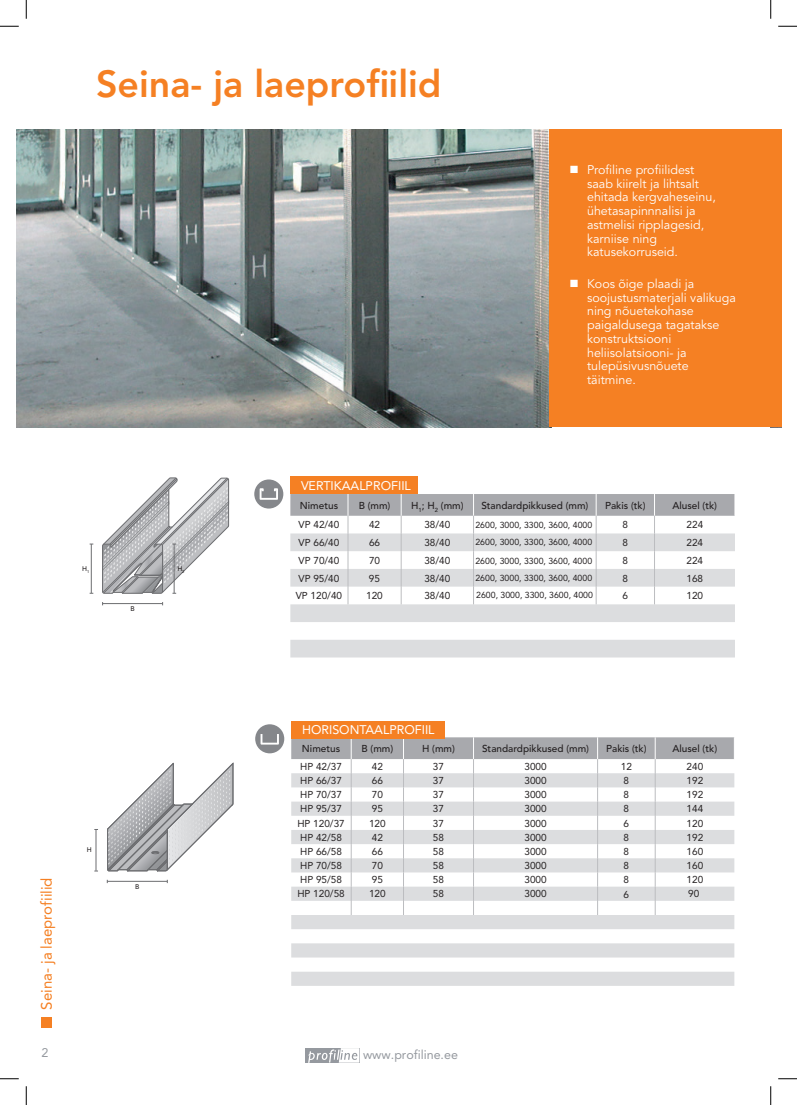
<style>
.page{position:relative;width:797px;height:1105px;background:#fff}
.page>*{position:absolute;margin:0;border:0;box-sizing:border-box;transform-origin:0 0}
.t1{font:800 37.5px "Avenir LT Std";color:#f58023}
.t2{font:15px "Avenir LT Std";color:#f58023}
.t3{font:12.5px/13.8px "Avenir LT Std";color:#fff}
.t4{font:12.5px "Avenir LT Std";color:#fff}
.t5{font:12.5px "Avenir LT Std";color:#95999f}
.t6{font:10px "Avenir LT Std";color:#231f20}
.t7{font:500 10px "Avenir LT Std";color:#231f20}
.t8{font:8.75px "Avenir LT Std";color:#231f20}
.t9{font:500 6.75px "Avenir LT Std";color:#231f20}
</style>
<div class="page">
<div style="left:305px;top:1048px;width:54px;height:15px;background:#95999f"></div>
<svg style="left:308px;top:1048px;width:51px;height:15px"></svg>
<div style="left:41px;top:1017px;width:11px;height:10px;background:#f58023"></div>
<img style="left:16px;top:129px;width:533px;height:298px">
<div style="left:290px;top:476px;width:128px;height:18px;background:#f58023"></div>
<svg style="left:290px;top:604px;width:445px;height:53px;fill:#dcdddf"></svg>
<svg style="left:290px;top:494px;width:445px;height:110px"></svg>
<div style="left:254px;top:479px;width:29px;height:29px;background:#85878b;border-radius:50%"></div>
<svg style="left:260px;top:488px;width:18px;height:12px"></svg>
<hr style="left:91px;top:544px;width:1px;height:49px;background:#6c6d70">
<hr style="left:103px;top:603px;width:59px;height:1px;background:#6c6d70">
<svg style="left:102px;top:478px;width:127px;height:116px"></svg>
<hr style="left:174px;top:544px;width:1px;height:49px;background:#6c6d70">
<svg style="left:291px;top:915px;width:443px;height:71px;fill:#dcdddf"></svg>
<svg style="left:291px;top:737px;width:444px;height:178px"></svg>
<svg style="left:107px;top:763px;width:126px;height:109px"></svg>
<hr style="left:96px;top:829px;width:1px;height:42px;background:#6c6d70">
<hr style="left:107px;top:881px;width:60px;height:1px;background:#6c6d70">
<div style="left:255px;top:724px;width:29px;height:29px;background:#85878b;border-radius:50%"></div>
<svg style="left:260px;top:734px;width:19px;height:11px"></svg>
<div style="left:291px;top:721px;width:153px;height:18px;background:#f58023"></div>
<svg style="left:0;top:25px;width:19px;height:2px"></svg>
<svg style="left:778px;top:25px;width:19px;height:2px"></svg>
<svg style="left:0;top:1078px;width:19px;height:1px"></svg>
<svg style="left:778px;top:1078px;width:19px;height:1px"></svg>
<svg style="left:25px;top:0;width:2px;height:19px"></svg>
<svg style="left:25px;top:1086px;width:2px;height:19px"></svg>
<svg style="left:770px;top:0;width:1px;height:19px"></svg>
<svg style="left:770px;top:1086px;width:1px;height:19px"></svg>
<div style="left:549px;top:129px;width:232px;height:298px;background:#f58023"></div>
<h1 class="t1" style="left:96px;top:62px;width:347px">Seina- ja laeprofiilid</h1>
<p class="t3" style="left:587px;top:163px;width:130px">Profiline profiilidest saab kiirelt ja lihtsalt ehitada kergvaheseinu, ühetasapinnnalisi ja astmelisi ripplagesid, karniise ning katusekorruseid.</p>
<p class="t3" style="left:587px;top:277px;width:150px">Koos õige plaadi ja soojustusmaterjali valikuga ning nõuetekohase paigaldusega tagatakse konstruktsiooni heliisolatsiooni- ja tulepüsivusnõuete täitmine.</p>
<p class="t9" style="left:82px;top:564px;width:9px">H<sub>1</sub></p>
<p class="t9" style="left:177px;top:564px;width:9px">H<sub>2</sub></p>
<p class="t9" style="left:130px;top:605px;width:6px">B</p>
<h2 class="t2" style="left:38px;top:1010px;width:134px;rotate:-90deg">Seina- ja laeprofiilid</h2>
<p class="t9" style="left:87px;top:846px;width:6px">H</p>
<p class="t9" style="left:135px;top:882px;width:6px">B</p>
<p class="t4" style="left:301px;top:478px;width:111px">VERTIKAALPROFIIL</p>
<p class="t7" style="left:300px;top:499px;width:40px">Nimetus</p>
<p class="t7" style="left:359px;top:499px;width:33px">B (mm)</p>
<p class="t7" style="left:411px;top:499px;width:54px">H<sub>1</sub>; H<sub>2</sub> (mm)</p>
<p class="t7" style="left:481px;top:499px;width:108px">Standardpikkused (mm)</p>
<p class="t7" style="left:605px;top:499px;width:42px">Pakis (tk)</p>
<p class="t7" style="left:672px;top:499px;width:46px">Alusel (tk)</p>
<p class="t6" style="left:298px;top:519px;width:42px">VP 42/40</p>
<p class="t6" style="left:369px;top:519px;width:13px">42</p>
<p class="t6" style="left:424px;top:519px;width:27px">38/40</p>
<p class="t8" style="left:475px;top:520px;width:118px">2600, 3000, 3300, 3600, 4000</p>
<p class="t6" style="left:622px;top:519px;width:7px">8</p>
<p class="t6" style="left:686px;top:519px;width:18px">224</p>
<p class="t6" style="left:298px;top:537px;width:42px">VP 66/40</p>
<p class="t6" style="left:369px;top:537px;width:13px">66</p>
<p class="t6" style="left:424px;top:537px;width:27px">38/40</p>
<p class="t8" style="left:475px;top:537px;width:118px">2600, 3000, 3300, 3600, 4000</p>
<p class="t6" style="left:622px;top:537px;width:7px">8</p>
<p class="t6" style="left:686px;top:537px;width:18px">224</p>
<p class="t6" style="left:298px;top:554px;width:42px">VP 70/40</p>
<p class="t6" style="left:369px;top:554px;width:13px">70</p>
<p class="t6" style="left:424px;top:554px;width:27px">38/40</p>
<p class="t8" style="left:475px;top:556px;width:118px">2600, 3000, 3300, 3600, 4000</p>
<p class="t6" style="left:622px;top:554px;width:7px">8</p>
<p class="t6" style="left:686px;top:554px;width:18px">224</p>
<p class="t6" style="left:298px;top:572px;width:42px">VP 95/40</p>
<p class="t6" style="left:369px;top:572px;width:13px">95</p>
<p class="t6" style="left:424px;top:572px;width:27px">38/40</p>
<p class="t8" style="left:475px;top:572px;width:118px">2600, 3000, 3300, 3600, 4000</p>
<p class="t6" style="left:622px;top:572px;width:7px">8</p>
<p class="t6" style="left:686px;top:572px;width:18px">168</p>
<p class="t6" style="left:296px;top:590px;width:48px">VP 120/40</p>
<p class="t6" style="left:366px;top:590px;width:18px">120</p>
<p class="t6" style="left:424px;top:590px;width:27px">38/40</p>
<p class="t8" style="left:476px;top:590px;width:118px">2600, 3000, 3300, 3600, 4000</p>
<p class="t6" style="left:622px;top:590px;width:7px">6</p>
<p class="t6" style="left:686px;top:590px;width:18px">120</p>
<p class="t4" style="left:302px;top:723px;width:134px">HORISONTAALPROFIIL</p>
<p class="t7" style="left:302px;top:743px;width:40px">Nimetus</p>
<p class="t7" style="left:361px;top:743px;width:33px">B (mm)</p>
<p class="t7" style="left:422px;top:743px;width:34px">H (mm)</p>
<p class="t7" style="left:482px;top:743px;width:108px">Standardpikkused (mm)</p>
<p class="t7" style="left:606px;top:743px;width:42px">Pakis (tk)</p>
<p class="t7" style="left:672px;top:743px;width:46px">Alusel (tk)</p>
<p class="t6" style="left:300px;top:761px;width:43px">HP 42/37</p>
<p class="t6" style="left:372px;top:761px;width:13px">42</p>
<p class="t6" style="left:433px;top:761px;width:13px">37</p>
<p class="t6" style="left:524px;top:761px;width:24px">3000</p>
<p class="t6" style="left:621px;top:761px;width:13px">12</p>
<p class="t6" style="left:686px;top:761px;width:18px">240</p>
<p class="t6" style="left:300px;top:775px;width:43px">HP 66/37</p>
<p class="t6" style="left:372px;top:775px;width:13px">66</p>
<p class="t6" style="left:433px;top:775px;width:13px">37</p>
<p class="t6" style="left:524px;top:775px;width:24px">3000</p>
<p class="t6" style="left:623px;top:775px;width:7px">8</p>
<p class="t6" style="left:686px;top:775px;width:18px">192</p>
<p class="t6" style="left:300px;top:789px;width:43px">HP 70/37</p>
<p class="t6" style="left:372px;top:789px;width:13px">70</p>
<p class="t6" style="left:433px;top:789px;width:13px">37</p>
<p class="t6" style="left:524px;top:789px;width:24px">3000</p>
<p class="t6" style="left:623px;top:789px;width:7px">8</p>
<p class="t6" style="left:686px;top:789px;width:18px">192</p>
<p class="t6" style="left:300px;top:803px;width:43px">HP 95/37</p>
<p class="t6" style="left:372px;top:803px;width:13px">95</p>
<p class="t6" style="left:433px;top:803px;width:13px">37</p>
<p class="t6" style="left:524px;top:803px;width:24px">3000</p>
<p class="t6" style="left:623px;top:803px;width:7px">8</p>
<p class="t6" style="left:686px;top:803px;width:18px">144</p>
<p class="t6" style="left:297px;top:817px;width:49px">HP 120/37</p>
<p class="t6" style="left:369px;top:817px;width:18px">120</p>
<p class="t6" style="left:433px;top:817px;width:13px">37</p>
<p class="t6" style="left:524px;top:817px;width:24px">3000</p>
<p class="t6" style="left:623px;top:817px;width:7px">6</p>
<p class="t6" style="left:686px;top:817px;width:18px">120</p>
<p class="t6" style="left:300px;top:831px;width:43px">HP 42/58</p>
<p class="t6" style="left:372px;top:831px;width:13px">42</p>
<p class="t6" style="left:433px;top:831px;width:13px">58</p>
<p class="t6" style="left:524px;top:831px;width:24px">3000</p>
<p class="t6" style="left:623px;top:831px;width:7px">8</p>
<p class="t6" style="left:686px;top:831px;width:18px">192</p>
<p class="t6" style="left:300px;top:846px;width:43px">HP 66/58</p>
<p class="t6" style="left:372px;top:846px;width:13px">66</p>
<p class="t6" style="left:433px;top:846px;width:13px">58</p>
<p class="t6" style="left:524px;top:846px;width:24px">3000</p>
<p class="t6" style="left:623px;top:846px;width:7px">8</p>
<p class="t6" style="left:686px;top:846px;width:18px">160</p>
<p class="t6" style="left:300px;top:860px;width:43px">HP 70/58</p>
<p class="t6" style="left:372px;top:860px;width:13px">70</p>
<p class="t6" style="left:433px;top:860px;width:13px">58</p>
<p class="t6" style="left:524px;top:860px;width:24px">3000</p>
<p class="t6" style="left:623px;top:860px;width:7px">8</p>
<p class="t6" style="left:686px;top:860px;width:18px">160</p>
<p class="t6" style="left:300px;top:874px;width:43px">HP 95/58</p>
<p class="t6" style="left:372px;top:874px;width:13px">95</p>
<p class="t6" style="left:433px;top:874px;width:13px">58</p>
<p class="t6" style="left:524px;top:874px;width:24px">3000</p>
<p class="t6" style="left:623px;top:874px;width:7px">8</p>
<p class="t6" style="left:686px;top:874px;width:18px">120</p>
<p class="t6" style="left:297px;top:888px;width:49px">HP 120/58</p>
<p class="t6" style="left:369px;top:888px;width:18px">120</p>
<p class="t6" style="left:433px;top:888px;width:13px">58</p>
<p class="t6" style="left:524px;top:888px;width:24px">3000</p>
<p class="t6" style="left:623px;top:888px;width:7px">6</p>
<p class="t6" style="left:688px;top:887px;width:13px">90</p>
<p class="t5" style="left:41px;top:1045px;width:8px">2</p>
<p class="t5" style="left:363px;top:1047px;width:96px">www.profiline.ee</p>
</div>
